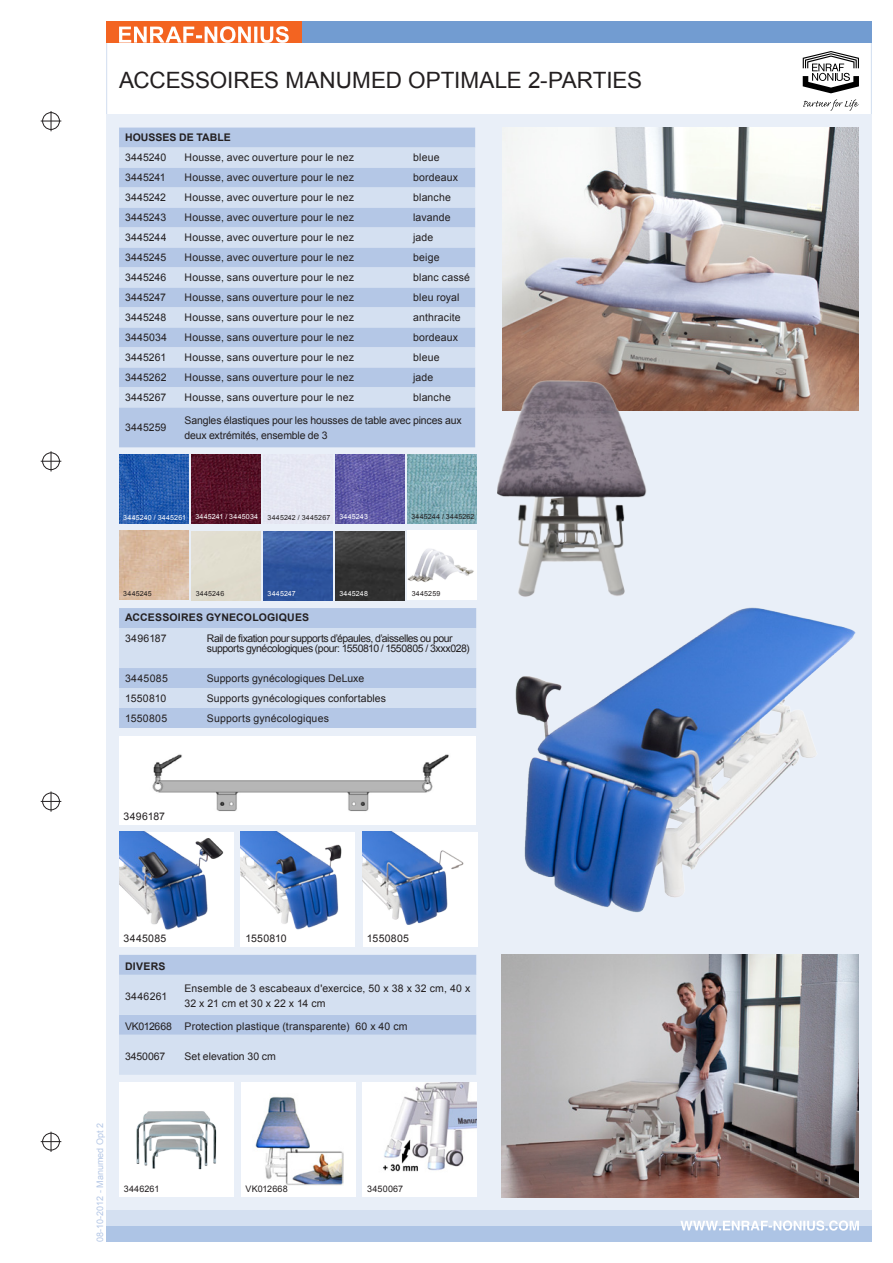
<style>
.page{position:relative;width:893px;height:1263px;background:#fff}
.page>*{position:absolute;margin:0;border:0;box-sizing:border-box;transform-origin:0 0}
.t1{font:22.5px "Arial";letter-spacing:-.005em;color:#231f20}
.A_Plattetekst{font:10.5px/15px "Arial";letter-spacing:.015em;color:#231f20}
.A_Plattetekst-2{font:10.5px/10.5px "Arial";letter-spacing:-.045em;color:#231f20}
.A_Plattetekst-3{font:10.5px/15px "Arial";letter-spacing:-.015em;color:#231f20}
.A_Plattetekst-4{font:700 10.5px "Arial";letter-spacing:.01em;color:#231f20}
.A_Plattetekst-5{font:10.5px "Arial";letter-spacing:-.02em;color:#231f20}
.A_Plattetekst-6{font:10.5px "Arial";letter-spacing:-.005em;color:#231f20}
.t2{font:9px "Arial";color:#b4c7e6}
.A_Plattetekst-7{font:9px "Arial";letter-spacing:.015em;color:#231f20}
.t3{font:7.05px "Arial";letter-spacing:.03em;color:#fff}
.t4{font:7.05px "Arial";letter-spacing:.03em;color:#231f20}
</style>
<div class="page">
<div style="left:106px;top:21px;width:766px;height:22px;background:#729cd1"></div>
<div style="left:106px;top:21px;width:196px;height:22px;background:#f36421"></div>
<div style="left:106px;top:1226px;width:766px;height:16px;background:#adc4e5"></div>
<div style="left:106px;top:1210px;width:766px;height:16px;background:#d4e0f1"></div>
<svg style="left:680px;top:1220px;width:179px;height:10px"></svg>
<div style="left:106px;top:115px;width:766px;height:1095px;background:#e9eff8"></div>
<svg style="left:803px;top:51px;width:56px;height:42px"></svg>
<svg style="left:803px;top:99px;width:56px;height:12px"></svg>
<svg style="left:119px;top:26px;width:170px;height:17px"></svg>
<svg style="left:119px;top:955px;width:357px;height:120px"></svg>
<div style="left:119px;top:128px;width:356px;height:319px;background:#b4c7e6"></div>
<svg style="left:119px;top:148px;width:356px;height:259px;fill:#d4e0f1"></svg>
<svg style="left:119px;top:608px;width:357px;height:120px"></svg>
<img style="left:191px;top:454px;width:69px;height:70px">
<img style="left:119px;top:454px;width:69px;height:70px">
<img style="left:407px;top:454px;width:69px;height:70px">
<img style="left:119px;top:531px;width:69px;height:69px">
<img style="left:335px;top:454px;width:69px;height:70px">
<div style="left:407px;top:531px;width:69px;height:69px;background:#fff"></div>
<img style="left:407px;top:549px;width:67px;height:34px">
<img style="left:263px;top:531px;width:69px;height:69px">
<div style="left:119px;top:1082px;width:114px;height:115px;background:#fff"></div>
<img style="left:136px;top:1111px;width:81px;height:59px">
<div style="left:363px;top:1082px;width:114px;height:115px;background:#fff"></div>
<img style="left:383px;top:1082px;width:94px;height:90px">
<div style="left:241px;top:1082px;width:114px;height:115px;background:#fff"></div>
<img style="left:255px;top:1097px;width:89px;height:88px">
<div style="left:119px;top:736px;width:357px;height:89px;background:#fff"></div>
<img style="left:152px;top:754px;width:297px;height:57px">
<img style="left:335px;top:531px;width:69px;height:69px">
<img style="left:502px;top:955px;width:357px;height:242px">
<div style="left:119px;top:832px;width:115px;height:115px;background:#fff"></div>
<img style="left:119px;top:832px;width:105px;height:98px">
<div style="left:363px;top:832px;width:114px;height:115px;background:#fff"></div>
<img style="left:363px;top:832px;width:101px;height:93px">
<img style="left:240px;top:832px;width:114px;height:115px">
<img style="left:515px;top:410px;width:344px;height:503px">
<img style="left:502px;top:128px;width:357px;height:282px">
<img style="left:497px;top:355px;width:184px;height:272px">
<svg style="left:41px;top:111px;width:20px;height:20px"></svg>
<svg style="left:41px;top:451px;width:20px;height:20px"></svg>
<svg style="left:41px;top:791px;width:20px;height:21px"></svg>
<svg style="left:41px;top:1132px;width:20px;height:20px"></svg>
<p class="t1" style="left:119px;top:65px;width:524px">ACCESSOIRES MANUMED OPTIMALE 2-PARTIES</p>
<p class="A_Plattetekst-4" style="left:125px;top:131px;width:107px">HOUSSES DE TABLE</p>
<p class="A_Plattetekst" style="left:125px;top:150px;width:43px">3445240</p>
<p class="A_Plattetekst" style="left:184px;top:150px;width:171px">Housse, avec ouverture pour le nez</p>
<p class="A_Plattetekst" style="left:413px;top:150px;width:28px">bleue</p>
<p class="A_Plattetekst" style="left:125px;top:170px;width:42px">3445241</p>
<p class="A_Plattetekst" style="left:184px;top:170px;width:171px">Housse, avec ouverture pour le nez</p>
<p class="A_Plattetekst" style="left:413px;top:170px;width:46px">bordeaux</p>
<p class="A_Plattetekst" style="left:125px;top:190px;width:43px">3445242</p>
<p class="A_Plattetekst" style="left:184px;top:190px;width:171px">Housse, avec ouverture pour le nez</p>
<p class="A_Plattetekst" style="left:413px;top:190px;width:39px">blanche</p>
<p class="A_Plattetekst" style="left:125px;top:210px;width:43px">3445243</p>
<p class="A_Plattetekst" style="left:184px;top:210px;width:171px">Housse, avec ouverture pour le nez</p>
<p class="A_Plattetekst" style="left:413px;top:210px;width:39px">lavande</p>
<p class="A_Plattetekst" style="left:125px;top:230px;width:43px">3445244</p>
<p class="A_Plattetekst" style="left:184px;top:230px;width:171px">Housse, avec ouverture pour le nez</p>
<p class="A_Plattetekst" style="left:413px;top:230px;width:22px">jade</p>
<p class="A_Plattetekst" style="left:125px;top:250px;width:43px">3445245</p>
<p class="A_Plattetekst" style="left:184px;top:250px;width:171px">Housse, avec ouverture pour le nez</p>
<p class="A_Plattetekst" style="left:413px;top:250px;width:28px">beige</p>
<p class="A_Plattetekst" style="left:125px;top:270px;width:43px">3445246</p>
<p class="A_Plattetekst" style="left:184px;top:270px;width:171px">Housse, sans ouverture pour le nez</p>
<p class="A_Plattetekst" style="left:413px;top:270px;width:58px">blanc cassé</p>
<p class="A_Plattetekst" style="left:125px;top:290px;width:42px">3445247</p>
<p class="A_Plattetekst" style="left:184px;top:290px;width:171px">Housse, sans ouverture pour le nez</p>
<p class="A_Plattetekst" style="left:413px;top:290px;width:48px">bleu royal</p>
<p class="A_Plattetekst" style="left:125px;top:310px;width:43px">3445248</p>
<p class="A_Plattetekst" style="left:184px;top:310px;width:171px">Housse, sans ouverture pour le nez</p>
<p class="A_Plattetekst" style="left:413px;top:310px;width:49px">anthracite</p>
<p class="A_Plattetekst" style="left:125px;top:330px;width:43px">3445034</p>
<p class="A_Plattetekst" style="left:184px;top:330px;width:171px">Housse, sans ouverture pour le nez</p>
<p class="A_Plattetekst" style="left:413px;top:330px;width:46px">bordeaux</p>
<p class="A_Plattetekst" style="left:125px;top:350px;width:43px">3445261</p>
<p class="A_Plattetekst" style="left:184px;top:350px;width:171px">Housse, sans ouverture pour le nez</p>
<p class="A_Plattetekst" style="left:413px;top:350px;width:28px">bleue</p>
<p class="A_Plattetekst" style="left:125px;top:370px;width:43px">3445262</p>
<p class="A_Plattetekst" style="left:184px;top:370px;width:171px">Housse, sans ouverture pour le nez</p>
<p class="A_Plattetekst" style="left:413px;top:370px;width:22px">jade</p>
<p class="A_Plattetekst" style="left:125px;top:390px;width:43px">3445267</p>
<p class="A_Plattetekst" style="left:184px;top:390px;width:171px">Housse, sans ouverture pour le nez</p>
<p class="A_Plattetekst" style="left:413px;top:390px;width:39px">blanche</p>
<p class="A_Plattetekst" style="left:125px;top:420px;width:43px">3445259</p>
<p class="A_Plattetekst-3" style="left:184px;top:413px;width:279px">Sangles élastiques pour les housses de table avec pinces aux deux extrémités, ensemble de 3</p>
<p class="t3" style="left:123px;top:512px;width:64px">3445240 / 3445261</p>
<p class="t3" style="left:195px;top:512px;width:64px">3445241 / 3445034</p>
<p class="t4" style="left:267px;top:512px;width:64px">3445242 / 3445267</p>
<p class="t4" style="left:411px;top:512px;width:65px">3445244 / 3445262</p>
<p class="t3" style="left:339px;top:512px;width:30px">3445243</p>
<p class="t4" style="left:123px;top:588px;width:30px">3445245</p>
<p class="t4" style="left:196px;top:588px;width:30px">3445246</p>
<p class="t3" style="left:267px;top:589px;width:30px">3445247</p>
<p class="t3" style="left:339px;top:589px;width:30px">3445248</p>
<p class="t4" style="left:412px;top:589px;width:30px">3445259</p>
<p class="A_Plattetekst-4" style="left:125px;top:610px;width:186px">ACCESSOIRES GYNECOLOGIQUES</p>
<p class="A_Plattetekst" style="left:125px;top:631px;width:43px">3496187</p>
<p class="A_Plattetekst-2" style="left:207px;top:633px;width:264px">Rail de fixation pour supports d’épaules, d’aisselles ou pour supports gynécologiques (pour: 1550810 / 1550805 / 3xxx028)</p>
<p class="A_Plattetekst" style="left:125px;top:671px;width:44px">3445085</p>
<p class="A_Plattetekst" style="left:207px;top:671px;width:159px">Supports gynécologiques DeLuxe</p>
<p class="A_Plattetekst" style="left:125px;top:691px;width:43px">1550810</p>
<p class="A_Plattetekst" style="left:207px;top:691px;width:181px">Supports gynécologiques confortables</p>
<p class="A_Plattetekst" style="left:125px;top:710px;width:44px">1550805</p>
<p class="A_Plattetekst" style="left:207px;top:710px;width:124px">Supports gynécologiques</p>
<p class="A_Plattetekst" style="left:124px;top:809px;width:43px">3496187</p>
<p class="A_Plattetekst" style="left:124px;top:931px;width:44px">3445085</p>
<p class="A_Plattetekst" style="left:245px;top:931px;width:43px">1550810</p>
<p class="A_Plattetekst" style="left:367px;top:931px;width:44px">1550805</p>
<p class="A_Plattetekst-4" style="left:125px;top:959px;width:42px">DIVERS</p>
<p class="A_Plattetekst" style="left:125px;top:989px;width:44px">3446261</p>
<p class="A_Plattetekst" style="left:185px;top:981px;width:287px">Ensemble de 3 escabeaux d'exercice, 50 x 38 x 32 cm, 40 x<br>32 x 21 cm et 30 x 22 x 14 cm</p>
<p class="A_Plattetekst-5" style="left:125px;top:1019px;width:48px">VK012668</p>
<p class="A_Plattetekst" style="left:185px;top:1018px;width:224px">Protection plastique (transparente) 60 x 40 cm</p>
<p class="A_Plattetekst-6" style="left:125px;top:1049px;width:42px">3450067</p>
<p class="A_Plattetekst" style="left:185px;top:1048px;width:93px">Set elevation 30 cm</p>
<p class="t2" style="left:94px;top:1242px;width:120px;rotate:-90deg">08-10-2012 - Manumed Opt 2</p>
<p class="A_Plattetekst-7" style="left:124px;top:1183px;width:37px">3446261</p>
<p class="A_Plattetekst-7" style="left:246px;top:1183px;width:44px">VK012668</p>
<p class="A_Plattetekst-7" style="left:367px;top:1183px;width:38px">3450067</p>
</div>
